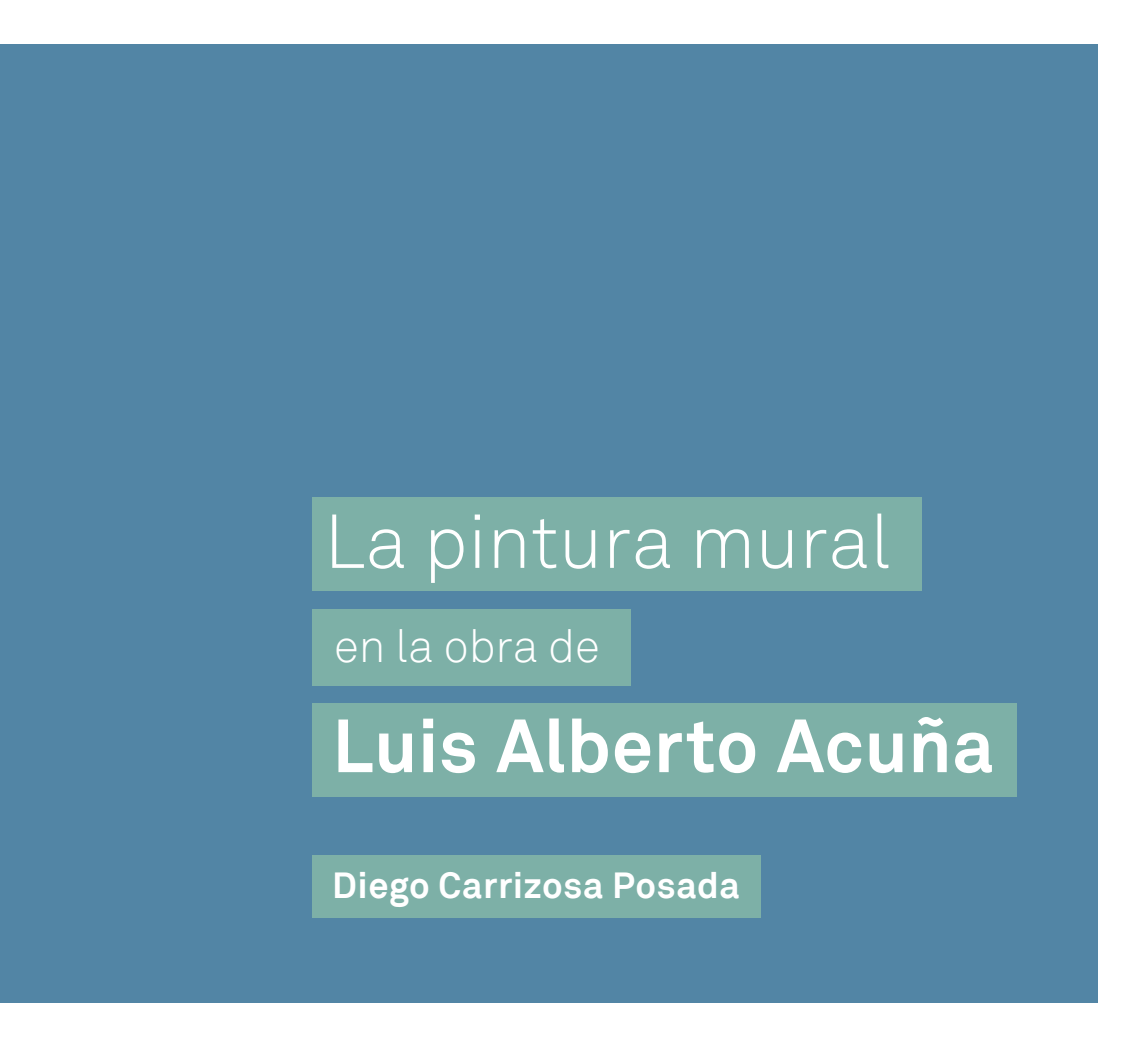
<style>
.page{position:relative;width:1141px;height:1042px;background:#fff}
.page>*{position:absolute;margin:0;border:0;box-sizing:border-box;transform-origin:0 0}
.t1{font:300 75.25px "Akkurat";color:#fff}
.t2{font:700 74.2px "Akkurat";letter-spacing:.005em;color:#fff}
.t3{font:300 45.85px "Akkurat";color:#fff}
.t4{font:700 36.23px "Akkurat";letter-spacing:.015em;color:#fff}
</style>
<div class="page">
<div style="left:0;top:44px;width:1098px;height:958px;background:#5285a5"></div>
<div style="left:312px;top:497px;width:610px;height:94px;background:#7db0a7"></div>
<div style="left:312px;top:609px;width:319px;height:76px;background:#7db0a7"></div>
<div style="left:312px;top:856px;width:449px;height:62px;background:#7db0a7"></div>
<div style="left:312px;top:703px;width:705px;height:93px;background:#7db0a7"></div>
<h1 class="t1" style="left:324px;top:497px;width:569px">La pintura mural</h1>
<p class="t3" style="left:334px;top:619px;width:267px">en la obra de</p>
<h2 class="t2" style="left:332px;top:699px;width:663px">Luis Alberto Acuña</h2>
<p class="t4" style="left:332px;top:862px;width:409px">Diego Carrizosa Posada</p>
</div>
